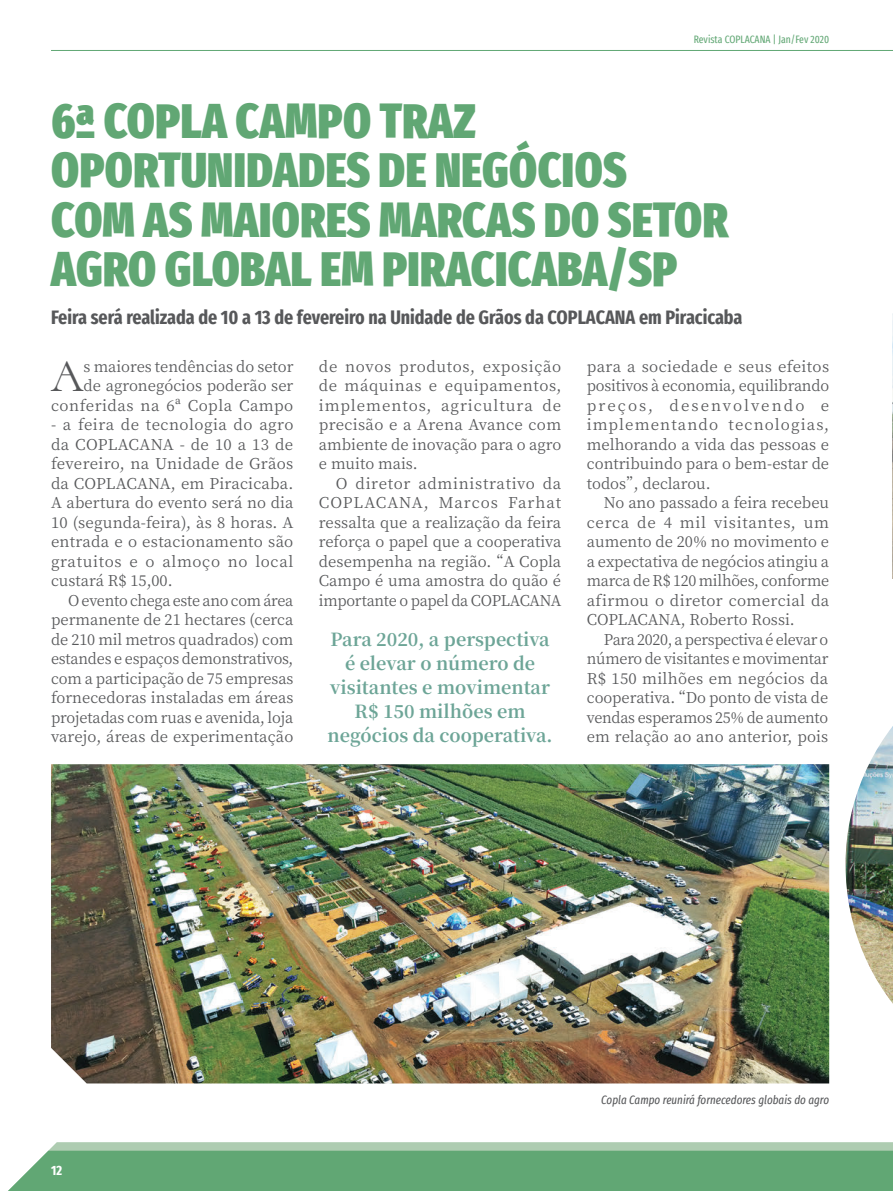
<style>
.page{position:relative;width:893px;height:1191px;background:#fff}
.page>*{position:absolute;margin:0;border:0;box-sizing:border-box;transform-origin:0 0}
.t1{font:900 extra-condensed 48px/49.5px "Fira Sans";letter-spacing:.01em;color:#61a774}
.t2{font:46.2px "Cormorant SC";color:#57585a}
.t3{font:700 extra-condensed 19.5px "Fira Sans";color:#57585a}
.t4{font:700 18px/24px "Noto Serif SC";color:#6da597;text-align:center}
.t5{font:15px/19.5px "Noto Serif SC";color:#57585a;text-align:justify}
.t6{font:700 extra-condensed 13.5px "Fira Sans";color:#fff}
.t7{font:italic extra-condensed 12px "Fira Sans";color:#57585a}
.t8{font:extra-condensed 10.5px "Fira Sans";color:#61a774}
</style>
<div class="page">
<hr style="left:51px;top:50px;width:842px;height:1px;background:#61a774">
<svg style="left:49px;top:1142px;width:844px;height:8px;background:#b0cdb3"></svg>
<img style="left:845px;top:726px;width:48px;height:278px">
<img style="left:51px;top:764px;width:778px;height:319px">
<svg style="left:892px;top:313px;width:1px;height:266px"></svg>
<div style="left:8px;top:1150px;width:885px;height:41px;background:#61a774"></div>
<p class="t8" style="left:694px;top:31px;width:137px">Revista COPLACANA | Jan/Fev 2020</p>
<h1 class="t1" style="left:51px;top:92px;width:679px">6ª COPLA CAMPO TRAZ<br>OPORTUNIDADES DE NEGÓCIOS<br>COM AS MAIORES MARCAS DO SETOR<br>AGRO GLOBAL EM PIRACICABA/SP</h1>
<h3 class="t3" style="left:51px;top:301px;width:693px">Feira será realizada de 10 a 13 de fevereiro na Unidade de Grãos da COPLACANA em Piracicaba</h3>
<p class="t5" style="left:51px;top:357px;width:244px;text-align:right">s maiores tendências do setor<br>de agronegócios poderão ser conferidas na 6ª Copla Campo</p>
<p class="t5" style="left:51px;top:415px;width:244px">- a feira de tecnologia do agro da COPLACANA - de 10 a 13 de fevereiro, na Unidade de Grãos da COPLACANA, em Piracicaba.<br>A abertura do evento será no dia 10 (segunda-feira), às 8 horas. A entrada e o estacionamento são gratuitos e o almoço no local custará R$ 15,00.</p>
<p class="t5" style="left:51px;top:591px;width:244px;text-indent:17px">O evento chega este ano com área permanente de 21 hectares (cerca de 210 mil metros quadrados) com estandes e espaços demonstrativos, com a participação de 75 empresas fornecedoras instaladas em áreas projetadas com ruas e avenida, loja varejo, áreas de experimentação</p>
<h2 class="t2" style="left:51px;top:348px;width:34px">A</h2>
<p class="t5" style="left:319px;top:357px;width:244px">de novos produtos, exposição de máquinas e equipamentos, implementos, agricultura de precisão e a Arena Avance com ambiente de inovação para o agro e muito mais.</p>
<p class="t5" style="left:319px;top:474px;width:244px;text-indent:17px">O diretor administrativo da COPLACANA, Marcos Farhat ressalta que a realização da feira reforça o papel que a cooperativa desempenha na região. “A Copla Campo é uma amostra do quão é importante o papel da COPLACANA</p>
<p class="t4" style="left:328px;top:627px;width:227px">Para 2020, a perspectiva é elevar o número de visitantes e movimentar<br>R$ 150 milhões em negócios da cooperativa.</p>
<p class="t5" style="left:587px;top:357px;width:244px">para a sociedade e seus efeitos positivos à economia, equilibrando preços, desenvolvendo e implementando tecnologias, melhorando a vida das pessoas e contribuindo para o bem-estar de todos”, declarou.</p>
<p class="t5" style="left:587px;top:493px;width:244px;text-indent:17px">No ano passado a feira recebeu cerca de 4 mil visitantes, um aumento de 20% no movimento e a expectativa de negócios atingiu a marca de R$ 120 milhões, conforme afirmou o diretor comercial da COPLACANA, Roberto Rossi.</p>
<p class="t5" style="left:587px;top:630px;width:243px;text-indent:17px">Para 2020, a perspectiva é elevar o número de visitantes e movimentar R$ 150 milhões em negócios da cooperativa. “Do ponto de vista de vendas esperamos 25% de aumento em relação ao ano anterior, pois</p>
<p class="t6" style="left:51px;top:1159px;width:13px">12</p>
<p class="t7" style="left:601px;top:1091px;width:229px">Copla Campo reunirá fornecedores globais do agro</p>
</div>
